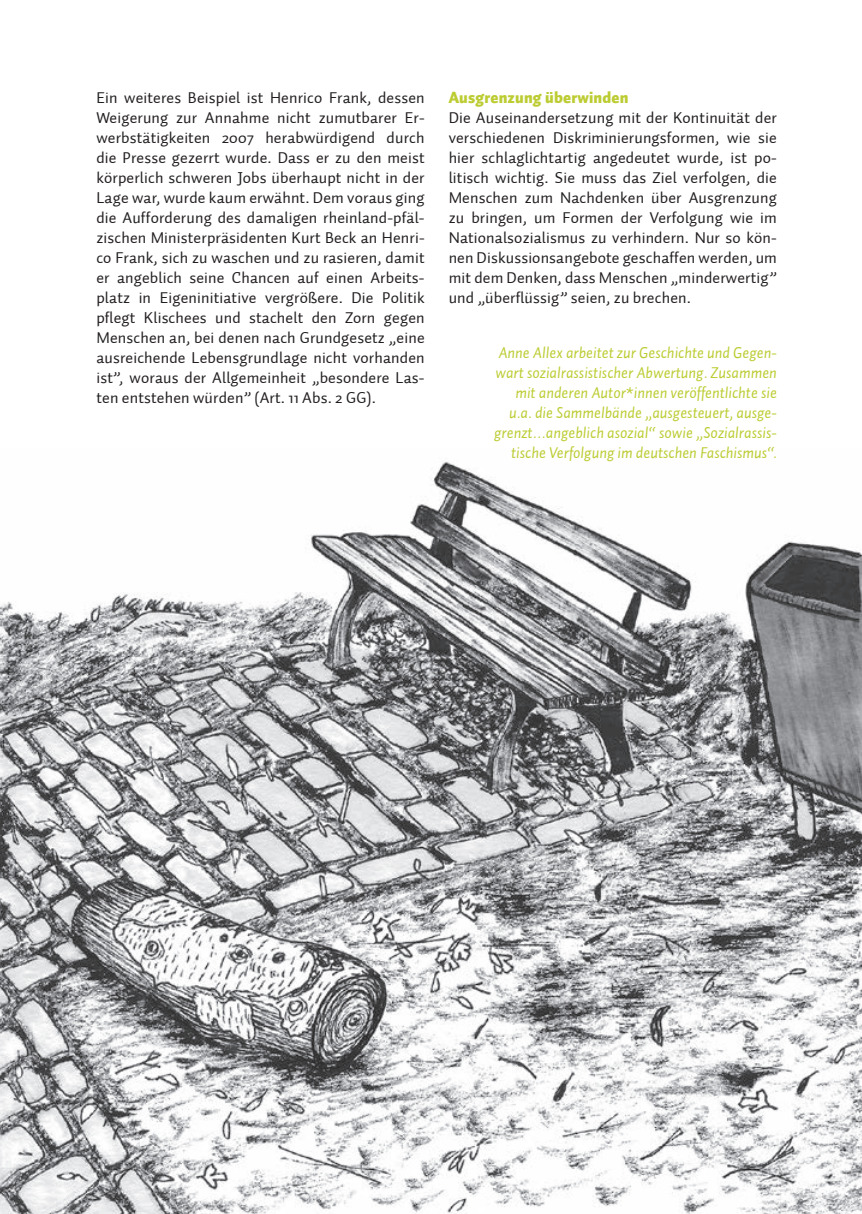
<style>
.page{position:relative;width:862px;height:1214px;background:#fff}
.page>*{position:absolute;margin:0;border:0;box-sizing:border-box;transform-origin:0 0}
.t1{font:16px/20px "Auto 1";letter-spacing:.01em;color:#231f20;text-align:justify}
.t2{font:italic 16px/20px "Auto 1";color:#bccc32;text-align:right}
.t3{font:900 16px "Auto 1";letter-spacing:.01em;color:#bccc32}
</style>
<div class="page">
<img style="left:0;top:461px;width:862px;height:752px">
<p class="t1" style="left:96px;top:88px;width:330px">Ein weiteres Beispiel ist Henrico Frank, dessen Weigerung zur Annahme nicht zumutbarer Er&shy;werbstätigkeiten 2007 herabwürdigend durch die Presse gezerrt wurde. Dass er zu den meist körperlich schweren Jobs überhaupt nicht in der Lage war, wurde kaum erwähnt. Dem voraus ging die Aufforderung des damaligen rheinland-pfäl&shy;zischen Ministerpräsidenten Kurt Beck an Henri&shy;co Frank, sich zu waschen und zu rasieren, damit er angeblich seine Chancen auf einen Arbeits&shy;platz in Eigeninitiative vergrößere. Die Politik pflegt Klischees und stachelt den Zorn gegen Menschen an, bei denen nach Grundgesetz „eine ausreichende Lebensgrundlage nicht vorhanden ist”, woraus der Allgemeinheit „besondere Las&shy;ten entstehen würden” (Art. 11 Abs. 2 GG).</p>
<p class="t3" style="left:449px;top:87px;width:181px">Ausgrenzung überwinden</p>
<p class="t1" style="left:449px;top:108px;width:330px">Die Auseinandersetzung mit der Kontinuität der verschiedenen Diskriminierungsformen, wie sie hier schlaglichtartig angedeutet wurde, ist po&shy;litisch wichtig. Sie muss das Ziel verfolgen, die Menschen zum Nachdenken über Ausgrenzung zu bringen, um Formen der Verfolgung wie im Nationalsozialismus zu verhindern. Nur so kön&shy;nen Diskussionsangebote geschaffen werden, um mit dem Denken, dass Menschen „minderwertig” und „überflüssig” seien, zu brechen.</p>
<p class="t2" style="left:494px;top:343px;width:284px">Anne Allex arbeitet zur Geschichte und Gegen&shy;wart sozialrassistischer Abwertung. Zusammen mit anderen Autor*innen veröffentlichte sie u.a. die Sammelbände „ausgesteuert, ausge&shy;grenzt…angeblich asozial“ sowie „Sozialrassis&shy;tische Verfolgung im deutschen Faschismus“.</p>
</div>
